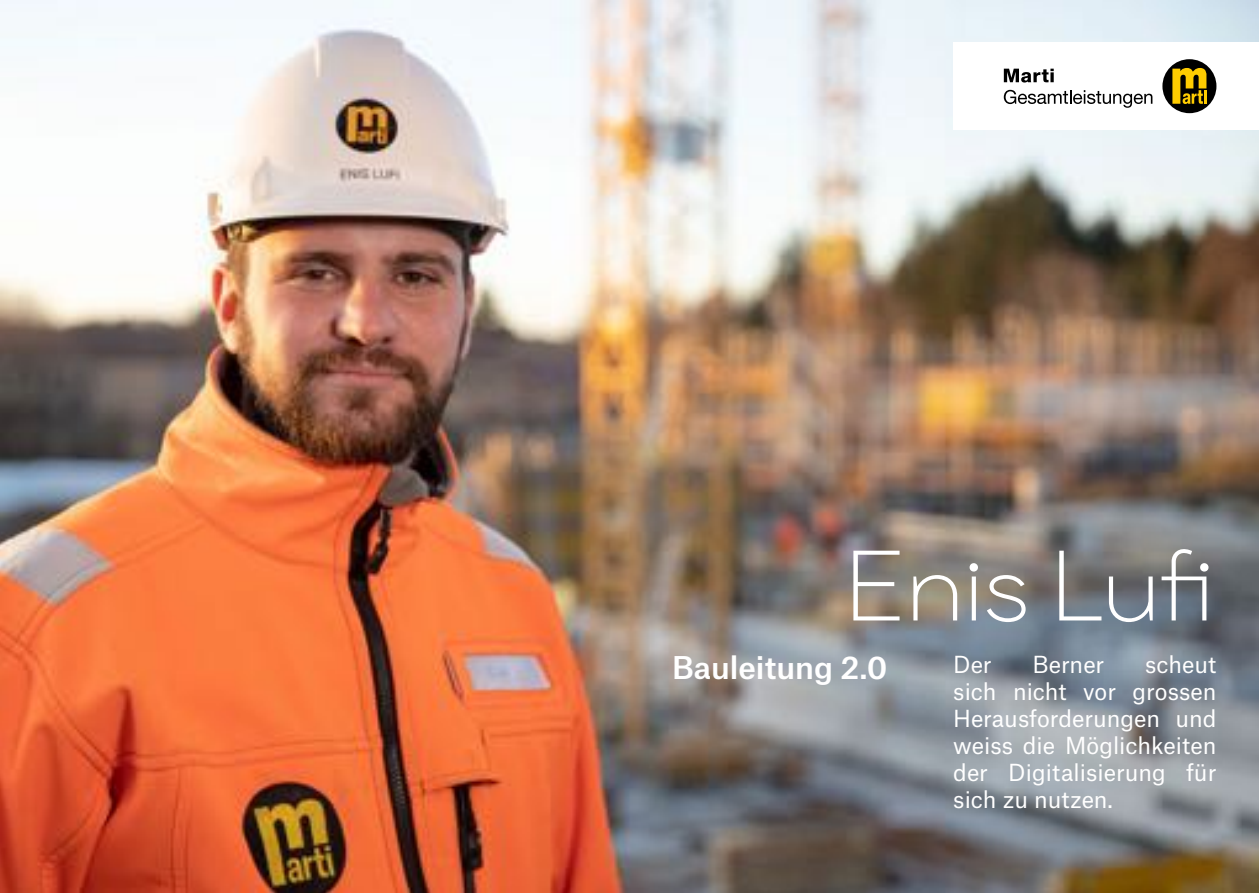
<style>
.page{position:relative;width:1259px;height:893px;background:#fff}
.page>*{position:absolute;margin:0;border:0;box-sizing:border-box;transform-origin:0 0}
.t1{font:300 99px "Danzza";letter-spacing:-.025em;color:#fff}
.t2{font:500 30px "Atlas Grotesk";color:#fff}
.t3{font:22.5px/27px "Atlas Grotesk";color:#fff;text-align:justify}
</style>
<div class="page">
<img style="left:0;top:0;width:1259px;height:893px">
<div style="left:953px;top:43px;width:306px;height:87px;background:#fff"></div>
<div style="left:1162px;top:59px;width:54px;height:54px;background:#000;border-radius:50%"></div>
<svg style="left:1172px;top:68px;width:34px;height:36px"></svg>
<svg style="left:1004px;top:69px;width:49px;height:14px"></svg>
<svg style="left:1003px;top:90px;width:149px;height:18px"></svg>
<h1 class="t1" style="left:844px;top:526px;width:373px">Enis Lufi</h1>
<h2 class="t2" style="left:672px;top:643px;width:217px">Bauleitung 2.0</h2>
<p class="t3" style="left:953px;top:649px;width:40px">Der</p>
<p class="t3" style="left:1032px;top:649px;width:73px">Berner</p>
<p class="t3" style="left:953px;top:649px;width:265px;text-indent:192px">scheut sich nicht vor grossen Herausforderungen und weiss die Möglichkeiten der Digitalisierung für sich zu nutzen.</p>
</div>
